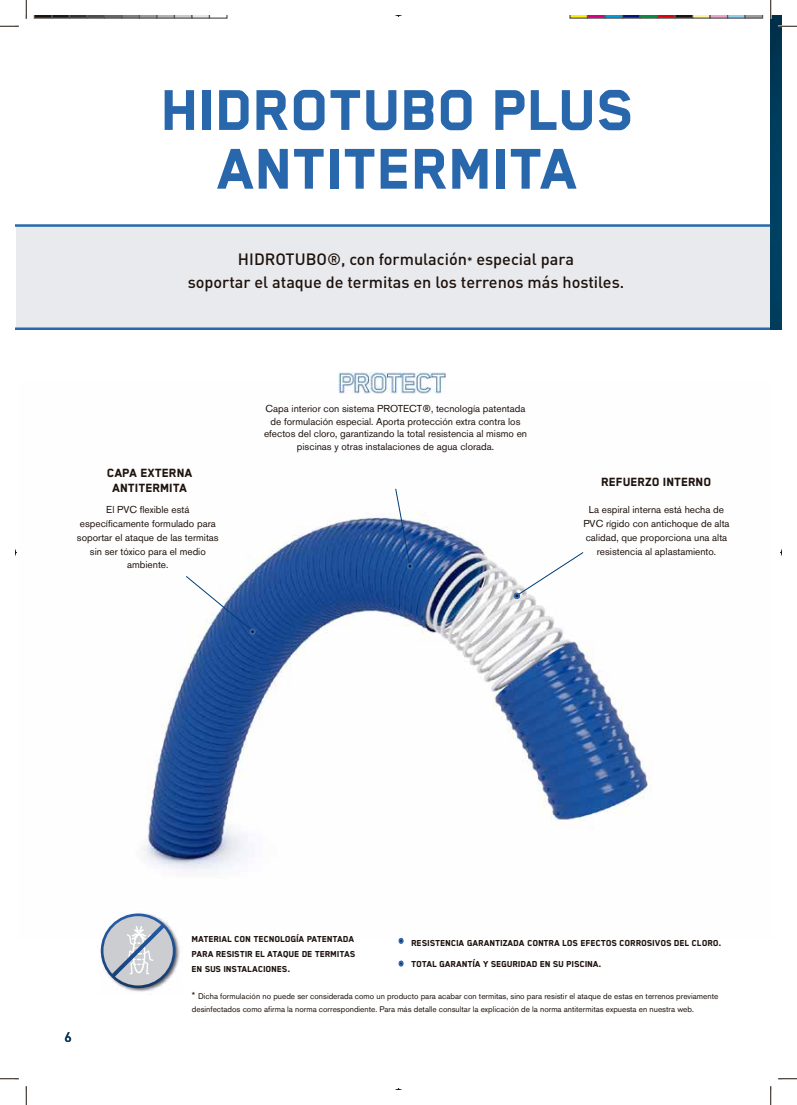
<style>
.page{position:relative;width:797px;height:1105px;background:#fff}
.page>*{position:absolute;margin:0;border:0;box-sizing:border-box;transform-origin:0 0}
.t1{font:800 66.25px/58.8px "Blender Pro";color:#2967ac;text-align:center}
.t2{font:500 16.25px/22.5px "DIN";color:#1e120d;text-align:center}
.t3{font:800 13.75px/15px "Blender Pro";color:#1e120d;text-align:center}
.t4{font:500 13.75px "DIN";color:#003c69}
.t5{font:10px/13.8px "Akzidenz Grotesk BQ";color:#1e120d;text-align:center}
.t6{font:800 10px/15px "Blender Pro";color:#1e120d;text-align:justify}
.t7{font:8.12px/13.8px "Akzidenz Grotesk BQ";color:#1e120d}
.s1{font-size:11.25px}
.s2{font-family:"DIN";font-weight:500}
.s3{font-size:10px}
</style>
<div class="page">
<img style="left:143px;top:382px;width:509px;height:490px">
<div style="left:16px;top:224px;width:765px;height:106px;background:#e9eaed"></div>
<img style="left:770px;top:16px;width:11px;height:313px">
<svg style="left:395px;top:488px;width:20px;height:83px"></svg>
<svg style="left:186px;top:576px;width:72px;height:60px"></svg>
<svg style="left:511px;top:552px;width:72px;height:48px"></svg>
<img style="left:100px;top:935px;width:80px;height:57px">
<svg style="left:101px;top:913px;width:74px;height:75px"></svg>
<svg style="left:398px;top:937px;width:6px;height:7px"></svg>
<svg style="left:398px;top:960px;width:6px;height:7px"></svg>
<img style="left:339px;top:372px;width:107px;height:21px">
<svg style="left:34px;top:16px;width:194px;height:3px"></svg>
<svg style="left:569px;top:16px;width:194px;height:3px"></svg>
<svg style="left:0;top:25px;width:19px;height:2px"></svg>
<svg style="left:778px;top:25px;width:19px;height:2px"></svg>
<svg style="left:0;top:1078px;width:19px;height:1px"></svg>
<svg style="left:778px;top:1078px;width:19px;height:1px"></svg>
<svg style="left:25px;top:0;width:2px;height:19px"></svg>
<svg style="left:25px;top:1086px;width:2px;height:19px"></svg>
<svg style="left:770px;top:0;width:1px;height:19px"></svg>
<svg style="left:770px;top:1086px;width:1px;height:19px"></svg>
<h1 class="t1" style="left:162px;top:80px;width:474px">HIDROTUBO PLUS<br>ANTITERMITA</h1>
<h2 class="t2" style="left:188px;top:248px;width:438px">HIDROTUBO®, con formulación<span class="s1">*</span> especial para<br>soportar el ataque de termitas en los terrenos más hostiles.</h2>
<h3 class="t3" style="left:107px;top:465px;width:87px">CAPA EXTERNA<br>ANTITERMITA</h3>
<p class="t5" style="left:77px;top:503px;width:143px">El PVC flexible está específicamente formulado para soportar el ataque de las termitas sin ser tóxico para el medio ambiente.</p>
<p class="t5" style="left:264px;top:403px;width:264px;line-height:12.5px">Capa interior con sistema PROTECT<span class="s2">®</span>, tecnología patentada de formulación especial. Aporta protección extra contra los efectos del cloro, garantizando la total resistencia al mismo en piscinas y otras instalaciones de agua clorada.</p>
<h3 class="t3" style="left:601px;top:474px;width:111px">REFUERZO INTERNO</h3>
<p class="t5" style="left:583px;top:503px;width:148px">La espiral interna está hecha de<br>PVC rígido con antichoque de alta calidad, que proporciona una alta resistencia al aplastamiento.</p>
<h3 class="t4" style="left:64px;top:1028px;width:9px">6</h3>
<p class="t6" style="left:192px;top:931px;width:165px">MATERIAL CON TECNOLOGÍA PATENTADA PARA RESISTIR EL ATAQUE DE TERMITAS EN SUS INSTALACIONES.</p>
<p class="t6" style="left:411px;top:932px;width:312px;line-height:21.2px">RESISTENCIA GARANTIZADA CONTRA LOS EFECTOS CORROSIVOS DEL CLORO.<br>TOTAL GARANTÍA Y SEGURIDAD EN SU PISCINA.</p>
<p class="t7" style="left:192px;top:989px;width:528px"><span class="s3">*</span> Dicha formulación no puede ser considerada como un producto para acabar con termitas, sino para resistir el ataque de estas en terrenos previamente desinfectados como afirma la norma correspondiente. Para más detalle consultar la explicación de la norma antitermitas expuesta en nuestra web.</p>
</div>
